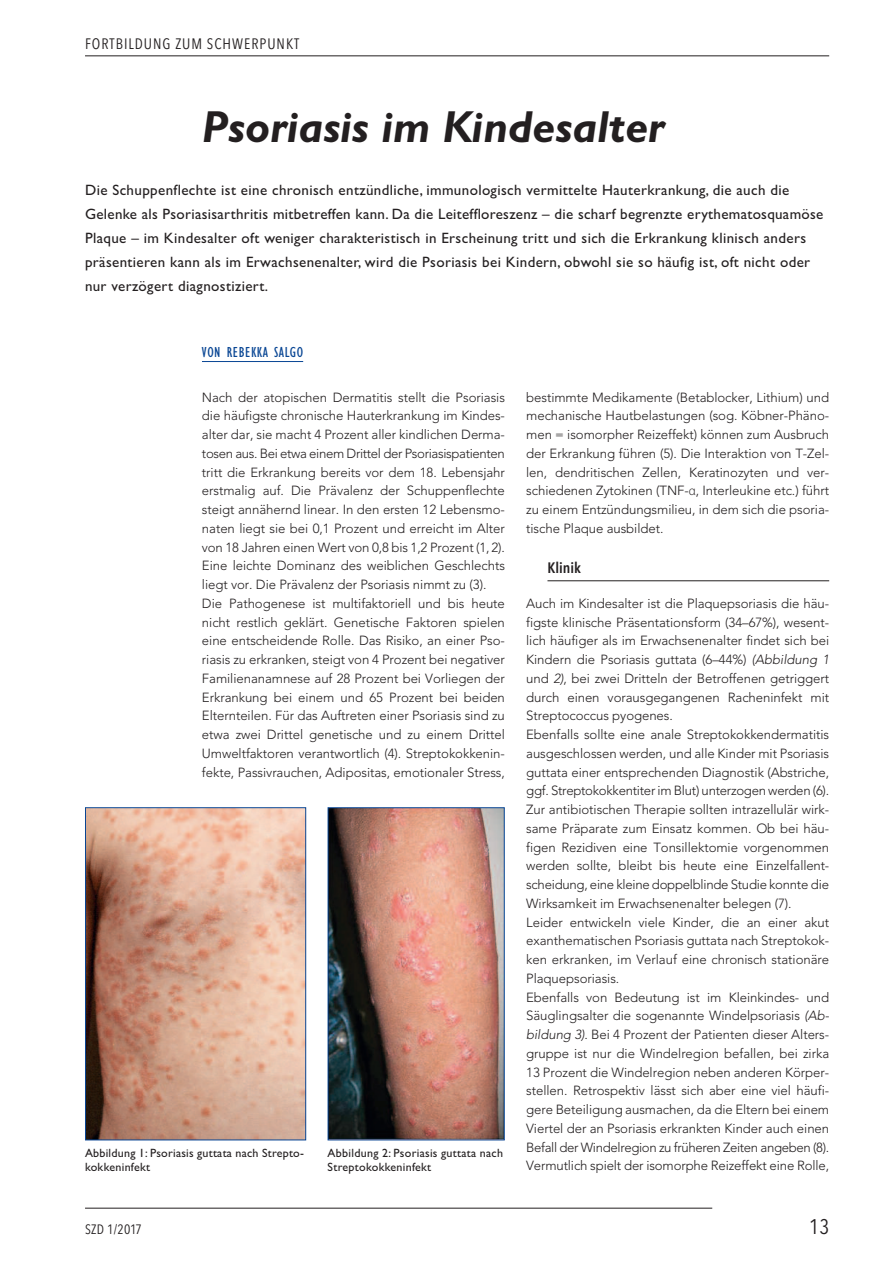
<style>
.page{position:relative;width:893px;height:1263px;background:#fff}
.page>*{position:absolute;margin:0;border:0;box-sizing:border-box;transform-origin:0 0}
.t1{font:italic 700 45px "Gill Sans";color:#231f20}
.t2{font:21px "Avenir Next Condensed";color:#231f20}
.t3{font:15px/24px "Gill Sans";letter-spacing:.025em;color:#231f20}
.t4{font:15px "Avenir Next Condensed";letter-spacing:.065em;color:#231f20}
.t5{font:condensed 15px "M Gill Sans";letter-spacing:.035em;color:#094694}
.t6{font:600 15px "Avenir Next Condensed";color:#231f20}
.t7{font:13.5px "Avenir Next Condensed";letter-spacing:.02em;color:#231f20}
.t8{font:300 13.2px/18.8px "Avenir";letter-spacing:-.005em;color:#231f20}
.t9{font:12px/13.5px "Gill Sans";letter-spacing:.025em;color:#231f20}
.s1{font-family:"Myriad Pro"}
.s2{font-style:italic}
</style>
<div class="page">
<hr style="left:85px;top:55px;width:744px;height:1px;background:#231f20">
<hr style="left:85px;top:1208px;width:627px;height:1px;background:#231f20">
<hr style="left:547px;top:580px;width:282px;height:1px;background:#231f20">
<hr style="left:202px;top:361px;width:101px;height:1px;background:#094694">
<img style="left:87px;top:809px;width:217px;height:329px">
<div style="left:85px;top:807px;width:221px;height:333px;border:1px solid #094694"></div>
<img style="left:330px;top:809px;width:173px;height:329px">
<div style="left:328px;top:807px;width:177px;height:333px;border:1px solid #094694"></div>
<p class="t4" style="left:85px;top:35px;width:216px">FORTBILDUNG ZUM SCHWERPUNKT</p>
<h1 class="t1" style="left:202px;top:100px;width:464px">Psoriasis im Kindesalter</h1>
<p class="t3" style="left:85px;top:178px;width:740px">Die Schuppenflechte ist eine chronisch entzündliche, immunologisch vermittelte Hauterkrankung, die auch die Gelenke als Psoriasisarthritis mitbetreffen kann. Da die Leiteffloreszenz – die scharf begrenzte erythematosquamöse Plaque – im Kindesalter oft weniger charakteristisch in Erscheinung tritt und sich die Erkrankung klinisch anders präsentieren kann als im Erwachsenenalter, wird die Psoriasis bei Kindern, obwohl sie so häufig ist, oft nicht oder nur verzögert diagnostiziert.</p>
<p class="t5" style="left:202px;top:343px;width:103px">VON REBEKKA SALGO</p>
<p class="t8" style="left:202px;top:388px;width:304px">Nach der atopischen Dermatitis stellt die Psoriasis die häufigste chronische Hauterkrankung im Kindes&shy;alter dar, sie macht 4 Prozent aller kindlichen Derma&shy;tosen aus. Bei etwa einem Drittel der Psoriasispatienten tritt die Erkrankung bereits vor dem 18. Lebensjahr erstmalig auf. Die Prävalenz der Schuppenflechte steigt annähernd linear. In den ersten 12 Lebensmo&shy;naten liegt sie bei 0,1 Prozent und erreicht im Alter von 18 Jahren einen Wert von 0,8 bis 1,2 Prozent (1, 2).<br>Eine leichte Dominanz des weiblichen Geschlechts liegt vor. Die Prävalenz der Psoriasis nimmt zu (3).<br>Die Pathogenese ist multifaktoriell und bis heute nicht restlich geklärt. Genetische Faktoren spielen eine entscheidende Rolle. Das Risiko, an einer Pso&shy;riasis zu erkranken, steigt von 4 Prozent bei negativer Familienanamnese auf 28 Prozent bei Vorliegen der Erkrankung bei einem und 65 Prozent bei beiden Elternteilen. Für das Auftreten einer Psoriasis sind zu etwa zwei Drittel genetische und zu einem Drittel Umweltfaktoren verantwortlich (4). Streptokokkenin&shy;fekte, Passivrauchen, Adipositas, emotionaler Stress,</p>
<p class="t8" style="left:526px;top:388px;width:304px;text-align:justify">bestimmte Medikamente (Betablocker, Lithium) und mechanische Hautbelastungen (sog. Köbner-Phäno&shy;men = isomorpher Reizeffekt) können zum Ausbruch der Erkrankung führen (5). Die Interaktion von T-Zel&shy;len, dendritischen Zellen, Keratinozyten und ver&shy;schiedenen Zytokinen (TNF-<span class="s1">α</span>, Interleukine etc.) führt zu einem Entzündungsmilieu, in dem sich die psoria&shy;tische Plaque ausbildet.</p>
<p class="t6" style="left:547px;top:559px;width:35px">Klinik</p>
<p class="t8" style="left:526px;top:594px;width:304px">Auch im Kindesalter ist die Plaquepsoriasis die häu&shy;figste klinische Präsentationsform (34–67%), wesent&shy;lich häufiger als im Erwachsenenalter findet sich bei Kindern die Psoriasis guttata (6–44%) <span class="s2">(Abbildung 1 </span>und <span class="s2">2)</span>, bei zwei Dritteln der Betroffenen getriggert durch einen vorausgegangenen Racheninfekt mit Streptococcus pyogenes.<br>Ebenfalls sollte eine anale Streptokokkendermatitis ausgeschlossen werden, und alle Kinder mit Psoriasis guttata einer entsprechenden Diagnostik (Abstriche, ggf. Streptokokkentiter im Blut) unterzogen werden (6).<br>Zur antibiotischen Therapie sollten intrazellulär wirk&shy;same Präparate zum Einsatz kommen. Ob bei häu&shy;figen Rezidiven eine Tonsillektomie vorgenommen werden sollte, bleibt bis heute eine Einzelfallent&shy;scheidung, eine kleine doppelblinde Studie konnte die Wirksamkeit im Erwachsenenalter belegen (7).<br>Leider entwickeln viele Kinder, die an einer akut exanthematischen Psoriasis guttata nach Streptokok&shy;ken erkranken, im Verlauf eine chronisch stationäre Plaquepsoriasis.<br>Ebenfalls von Bedeutung ist im Kleinkindes- und Säuglingsalter die sogenannte Windelpsoriasis <span class="s2">(Ab&shy;bildung 3)</span>. Bei 4 Prozent der Patienten dieser Alters&shy;gruppe ist nur die Windelregion befallen, bei zirka 13 Prozent die Windelregion neben anderen Körper&shy;stellen. Retrospektiv lässt sich aber eine viel häufi&shy;gere Beteiligung ausmachen, da die Eltern bei einem Viertel der an Psoriasis erkrankten Kinder auch einen Befall der Windelregion zu früheren Zeiten angeben (8).<br>Vermutlich spielt der isomorphe Reizeffekt eine Rolle,</p>
<p class="t9" style="left:85px;top:1146px;width:220px">Abbildung 1: Psoriasis guttata nach Strepto&shy;kokkeninfekt</p>
<p class="t9" style="left:328px;top:1146px;width:177px">Abbildung 2: Psoriasis guttata nach<br>Streptokokkeninfekt</p>
<p class="t7" style="left:85px;top:1221px;width:58px">SZD 1/2017</p>
<h2 class="t2" style="left:809px;top:1214px;width:22px">13</h2>
</div>
